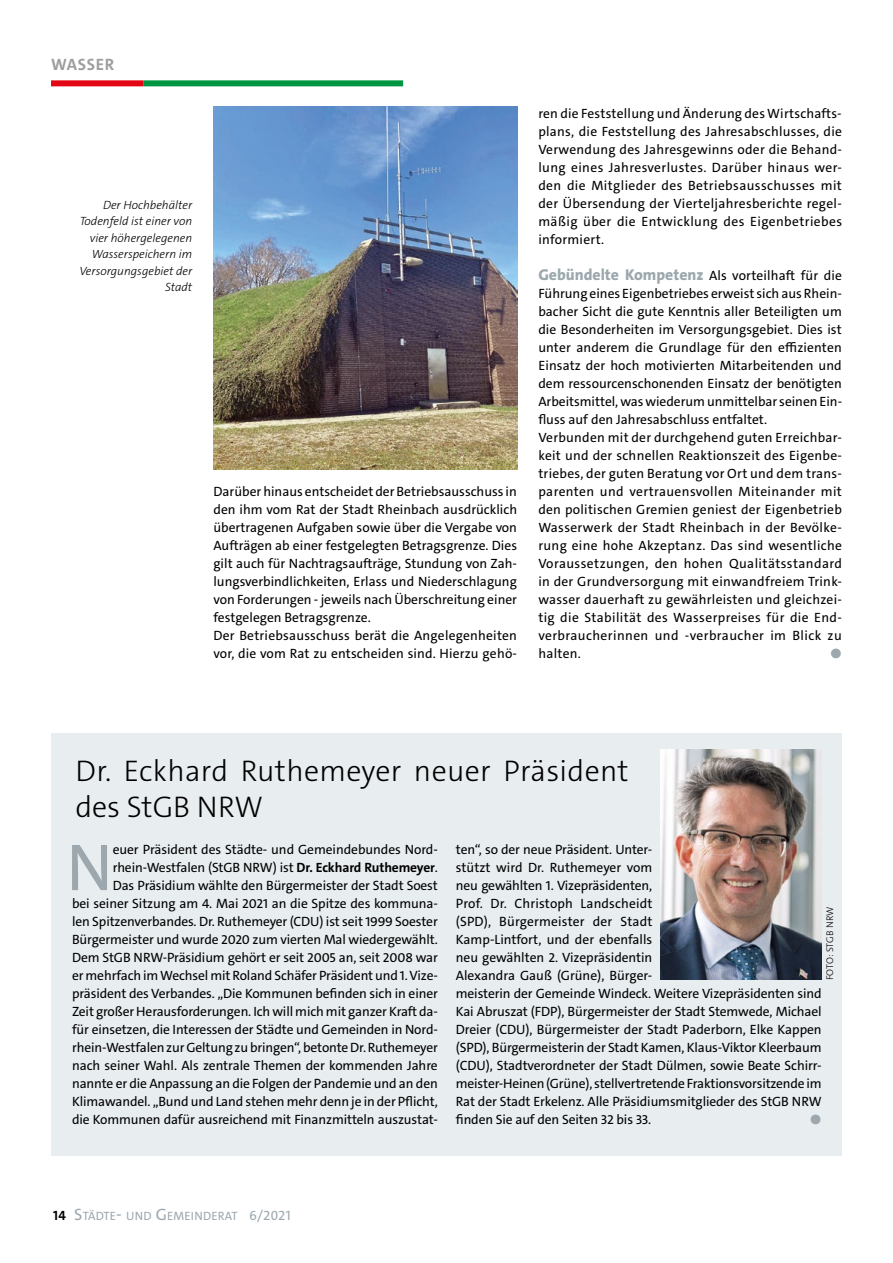
<style>
.page{position:relative;width:893px;height:1263px;background:#fff}
.page>*{position:absolute;margin:0;border:0;box-sizing:border-box;transform-origin:0 0}
.t1{font:66.9px "The Sans C5";color:#9ca8ae}
.t2{font:300 30px/36px "The Sans C5";letter-spacing:.01em;color:#000}
.t3{font:700 16.5px "The Sans C5";letter-spacing:.04em;color:#9d9d9c}
.t4{font:13.5px/18px "The Sans C5";letter-spacing:-.005em;color:#000}
.t5{font:13.5px/18px "The Sans C5";letter-spacing:.02em;color:#000}
.t6{font:13.5px "The Sans C5";color:#9ca8ae}
.t7{font:12.15px "The Sans C5";letter-spacing:.015em;color:#9ca8ae}
.t8{font:italic 300 12px/16.5px "The Sans C5";color:#000;text-align:right}
.t9{font:300 9.75px "The Sans C5";letter-spacing:-.015em;color:#000}
.s1{font-weight:800;font-size:15.75px;color:#9ca8ae}
.s2{font-weight:700}
.s3{font-weight:700;font-size:13.5px;color:#000}
.s4{font-size:16.5px}
.s5{font-size:17.25px}
.s6{font-size:13.5px}
</style>
<div class="page">
<div style="left:51px;top:80px;width:93px;height:6px;background:#e30613"></div>
<div style="left:144px;top:80px;width:259px;height:6px;background:#009641"></div>
<img style="left:213px;top:106px;width:304px;height:364px">
<div style="left:51px;top:733px;width:791px;height:423px;background:#e8edf0"></div>
<hr style="left:892px;top:168px;width:1px;height:872px;background:#000">
<img style="left:661px;top:749px;width:161px;height:230px">
<p class="t3" style="left:51px;top:54px;width:65px">WASSER</p>
<p class="t8" style="left:79px;top:197px;width:114px">Der Hochbehälter<br>Todenfeld ist einer von vier höhergelegenen<br>Wasserspeichern im<br>Versorgungsgebiet der<br>Stadt</p>
<p class="t4" style="left:213px;top:482px;width:305px">Darüber hinaus entscheidet der Betriebsausschuss in den ihm vom Rat der Stadt Rheinbach ausdrücklich übertragenen Aufgaben sowie über die Vergabe von Aufträgen ab einer festgelegten Betragsgrenze. Dies gilt auch für Nachtragsaufträge, Stundung von Zah&shy;lungsverbindlichkeiten, Erlass und Niederschlagung von Forderungen - jeweils nach Überschreitung einer festgelegen Betragsgrenze.<br>Der Betriebsausschuss berät die Angelegenheiten vor, die vom Rat zu entscheiden sind. Hierzu gehö-</p>
<p class="t4" style="left:538px;top:104px;width:305px;text-align:justify">ren die Feststellung und Änderung des Wirtschafts&shy;plans, die Feststellung des Jahresabschlusses, die Verwendung des Jahresgewinns oder die Behand&shy;lung eines Jahresverlustes. Darüber hinaus wer&shy;den die Mitglieder des Betriebsausschusses mit der Übersendung der Vierteljahresberichte regel&shy;mäßig über die Entwicklung des Eigenbetriebes informiert.</p>
<p class="t5" style="left:538px;top:266px;width:305px"><span class="s1">Gebündelte Kompetenz</span> Als vorteilhaft für die Führung eines Eigenbetriebes erweist sich aus Rhein&shy;bacher Sicht die gute Kenntnis aller Beteiligten um die Besonderheiten im Versorgungsgebiet. Dies ist unter anderem die Grundlage für den effizienten Einsatz der hoch motivierten Mitarbeitenden und dem ressourcenschonenden Einsatz der benötigten Arbeitsmittel, was wiederum unmittelbar seinen Ein&shy;fluss auf den Jahresabschluss entfaltet.<br>Verbunden mit der durchgehend guten Erreichbar&shy;keit und der schnellen Reaktionszeit des Eigenbe&shy;triebes, der guten Beratung vor Ort und dem trans&shy;parenten und vertrauensvollen Miteinander mit den politischen Gremien geniest der Eigenbetrieb Wasserwerk der Stadt Rheinbach in der Bevölke&shy;rung eine hohe Akzeptanz. Das sind wesentliche Voraussetzungen, den hohen Qualitätsstandard in der Grundversorgung mit einwandfreiem Trink&shy;wasser dauerhaft zu gewährleisten und gleichzei&shy;tig die Stabilität des Wasserpreises für die End&shy;verbraucherinnen und -verbraucher im Blick zu halten.</p>
<p class="t6" style="left:830px;top:644px;width:13px">◼</p>
<h2 class="t2" style="left:75px;top:753px;width:554px">Dr. Eckhard Ruthemeyer neuer Präsident des StGB NRW</h2>
<h1 class="t1" style="left:66px;top:824px;width:48px">N</h1>
<p class="t4" style="left:72px;top:841px;width:367px;text-align:right">euer Präsident des Städte- und Gemeindebundes Nord&shy;rhein-Westfalen (StGB NRW) ist <span class="s2">Dr. Eckhard Ruthemeyer</span>.<br>Das Präsidium wählte den Bürgermeister der Stadt Soest<br>bei seiner Sitzung am 4. Mai 2021 an die Spitze des kommuna&shy;len Spitzenverbandes. Dr. Ruthemeyer (CDU) ist seit 1999 Soester Bürgermeister und wurde 2020 zum vierten Mal wiedergewählt.<br>Dem StGB NRW-Präsidium gehört er seit 2005 an, seit 2008 war er mehrfach im Wechsel mit Roland Schäfer Präsident und 1. Vize&shy;präsident des Verbandes. „Die Kommunen befinden sich in einer Zeit großer Herausforderungen. Ich will mich mit ganzer Kraft da&shy;für einsetzen, die Interessen der Städte und Gemeinden in Nord&shy;rhein-Westfalen zur Geltung zu bringen“, betonte Dr. Ruthemeyer nach seiner Wahl. Als zentrale Themen der kommenden Jahre nannte er die Anpassung an die Folgen der Pandemie und an den Klimawandel. „Bund und Land stehen mehr denn je in der Pflicht, die Kommunen dafür ausreichend mit Finanzmitteln auszustat-</p>
<p class="t4" style="left:456px;top:840px;width:367px">ten“, so der neue Präsident. Unter-<br>stützt wird Dr. Ruthemeyer vom<br>neu gewählten 1. Vizepräsidenten,<br>Prof. Dr. Christoph Landscheidt<br>(SPD), Bürgermeister der Stadt<br>Kamp-Lintfort, und der ebenfalls<br>neu gewählten 2. Vizepräsidentin<br>Alexandra Gauß (Grüne), Bürger-<br>meisterin der Gemeinde Windeck. Weitere Vizepräsidenten sind Kai Abruszat (FDP), Bürgermeister der Stadt Stemwede, Michael Dreier (CDU), Bürgermeister der Stadt Paderborn, Elke Kappen (SPD), Bürgermeisterin der Stadt Kamen, Klaus-Viktor Kleerbaum (CDU), Stadtverordneter der Stadt Dülmen, sowie Beate Schirr&shy;meister-Heinen (Grüne), stellvertretende Fraktionsvorsitzende im Rat der Stadt Erkelenz. Alle Präsidiumsmitglieder des StGB NRW finden Sie auf den Seiten 32 bis 33.</p>
<p class="t9" style="left:824px;top:980px;width:76px;rotate:-90deg">FOTO: STGB NRW</p>
<p class="t6" style="left:810px;top:1111px;width:13px">◼</p>
<p class="t7" style="left:53px;top:1208px;width:239px"><span class="s3">14</span> <span class="s4">S</span>TÄDTE<span class="s5">-</span> UND <span class="s4">G</span>EMEINDERAT <span class="s6">6/2021</span></p>
</div>
